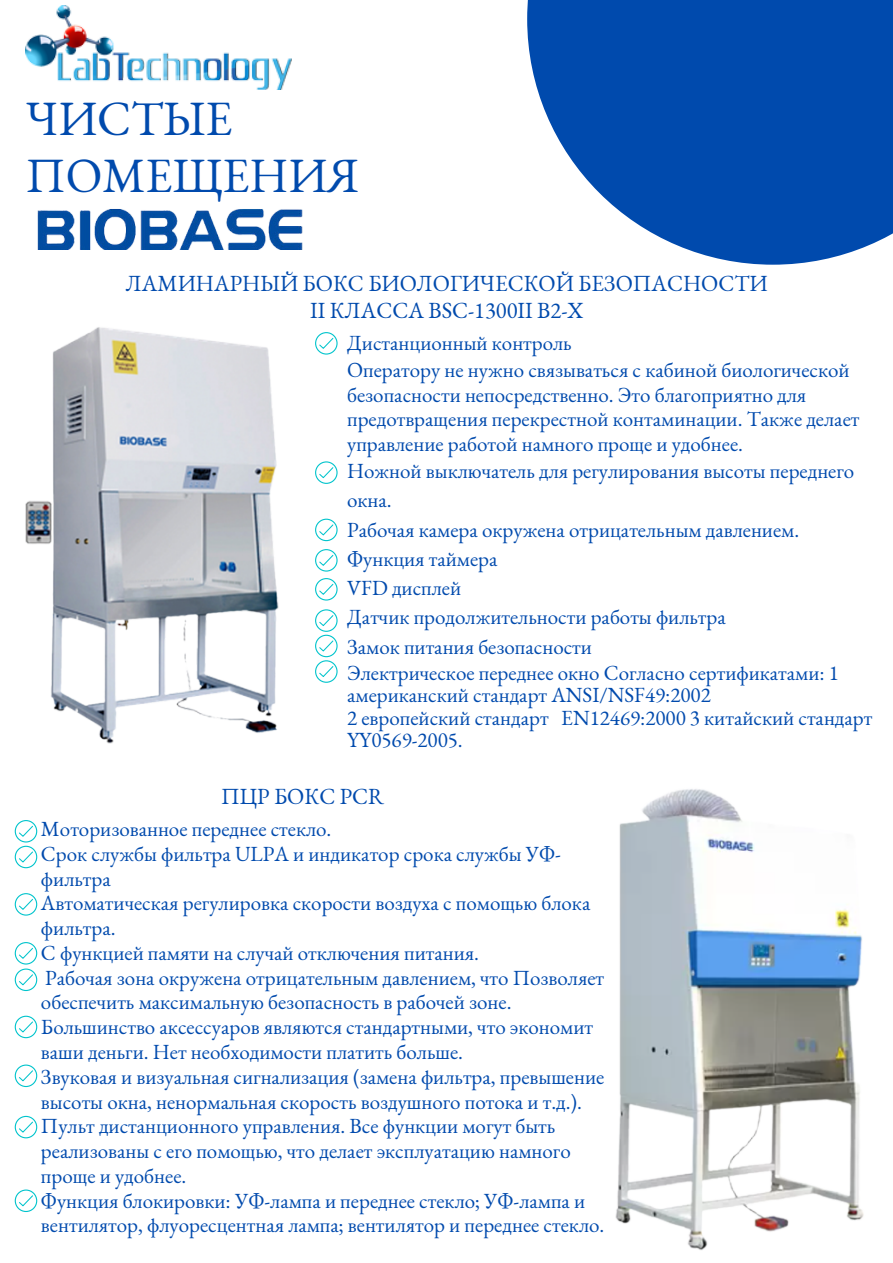
<style>
.page{position:relative;width:893px;height:1263px;background:#fff}
.page>*{position:absolute;margin:0;border:0;box-sizing:border-box;transform-origin:0 0}
.t1{font:48px/57.4px "EB Garamond";color:#004aad}
.t2{font:22.5px/26.5px "EB Garamond";color:#004aad;text-align:center}
.t3{font:21px/24.8px "EB Garamond";color:#004aad}
</style>
<div class="page">
<svg style="left:527px;top:0;width:366px;height:265px;fill:#004aad"></svg>
<img style="left:26px;top:5px;width:265px;height:84px">
<img style="left:37px;top:209px;width:266px;height:41px">
<img style="left:25px;top:327px;width:254px;height:417px">
<svg style="left:315px;top:332px;width:22px;height:23px"></svg>
<svg style="left:315px;top:461px;width:22px;height:23px"></svg>
<svg style="left:315px;top:519px;width:22px;height:22px"></svg>
<svg style="left:315px;top:549px;width:22px;height:23px"></svg>
<svg style="left:315px;top:578px;width:22px;height:22px"></svg>
<svg style="left:315px;top:609px;width:22px;height:74px"></svg>
<img style="left:615px;top:789px;width:249px;height:461px">
<svg style="left:15px;top:820px;width:22px;height:48px"></svg>
<svg style="left:15px;top:893px;width:22px;height:22px"></svg>
<svg style="left:15px;top:942px;width:22px;height:49px"></svg>
<svg style="left:15px;top:1016px;width:22px;height:22px"></svg>
<svg style="left:15px;top:1064px;width:22px;height:23px"></svg>
<svg style="left:15px;top:1116px;width:22px;height:22px"></svg>
<svg style="left:15px;top:1189px;width:22px;height:23px"></svg>
<p class="t1" style="left:26px;top:89px;width:335px">ЧИСТЫЕ<br>ПОМЕЩЕНИЯ</p>
<p class="t2" style="left:126px;top:270px;width:643px">ЛАМИНАРНЫЙ БОКС БИОЛОГИЧЕСКОЙ БЕЗОПАСНОСТИ<br>II КЛАССА BSC-1300II B2-X</p>
<p class="t3" style="left:347px;top:330px;width:226px">Дистанционный контроль</p>
<p class="t3" style="left:347px;top:357px;width:514px">Оператору не нужно связываться с кабиной биологической безопасности непосредственно. Это благоприятно для предотвращения перекрестной контаминации. Также делает управление работой намного проще и удобнее.</p>
<p class="t3" style="left:347px;top:456px;width:508px;line-height:29.2px">Ножной выключатель для регулирования высоты переднего окна.</p>
<p class="t3" style="left:347px;top:517px;width:453px">Рабочая камера окружена отрицательным давлением.</p>
<p class="t3" style="left:347px;top:546px;width:152px">Функция таймера</p>
<p class="t3" style="left:347px;top:575px;width:116px">VFD дисплей</p>
<p class="t3" style="left:347px;top:605px;width:380px">Датчик продолжительности работы фильтра</p>
<p class="t3" style="left:347px;top:634px;width:246px">Замок питания безопасности</p>
<p class="t3" style="left:347px;top:661px;width:493px;line-height:22.5px">Электрическое переднее окно Согласно сертификатами: 1 американский стандарт ANSI/NSF49:2002</p>
<p class="t3" style="left:347px;top:706px;width:527px;line-height:22.5px">2 европейский стандарт EN12469:2000 3 китайский стандарт<br>YY0569-2005.</p>
<p class="t2" style="left:221px;top:783px;width:165px">ПЦР БОКС PCR</p>
<p class="t3" style="left:41px;top:816px;width:292px">Моторизованное переднее стекло.</p>
<p class="t3" style="left:41px;top:841px;width:521px">Срок службы фильтра ULPA и индикатор срока службы УФ&shy;фильтра</p>
<p class="t3" style="left:41px;top:890px;width:551px">Автоматическая регулировка скорости воздуха с помощью блока фильтра.</p>
<p class="t3" style="left:41px;top:940px;width:439px">С функцией памяти на случай отключения питания.</p>
<p class="t3" style="left:41px;top:965px;width:565px">Рабочая зона окружена отрицательным давлением, что Позволяет обеспечить максимальную безопасность в рабочей зоне.</p>
<p class="t3" style="left:41px;top:1014px;width:553px">Большинство аксессуаров являются стандартными, что экономит ваши деньги. Нет необходимости платить больше.</p>
<p class="t3" style="left:41px;top:1064px;width:565px">Звуковая и визуальная сигнализация (замена фильтра, превышение высоты окна, ненормальная скорость воздушного потока и т.д.).</p>
<p class="t3" style="left:41px;top:1113px;width:531px">Пульт дистанционного управления. Все функции могут быть реализованы с его помощью, что делает эксплуатацию намного проще и удобнее.</p>
<p class="t3" style="left:41px;top:1188px;width:565px">Функция блокировки: УФ-лампа и переднее стекло; УФ-лампа и вентилятор, флуоресцентная лампа; вентилятор и переднее стекло.</p>
</div>
